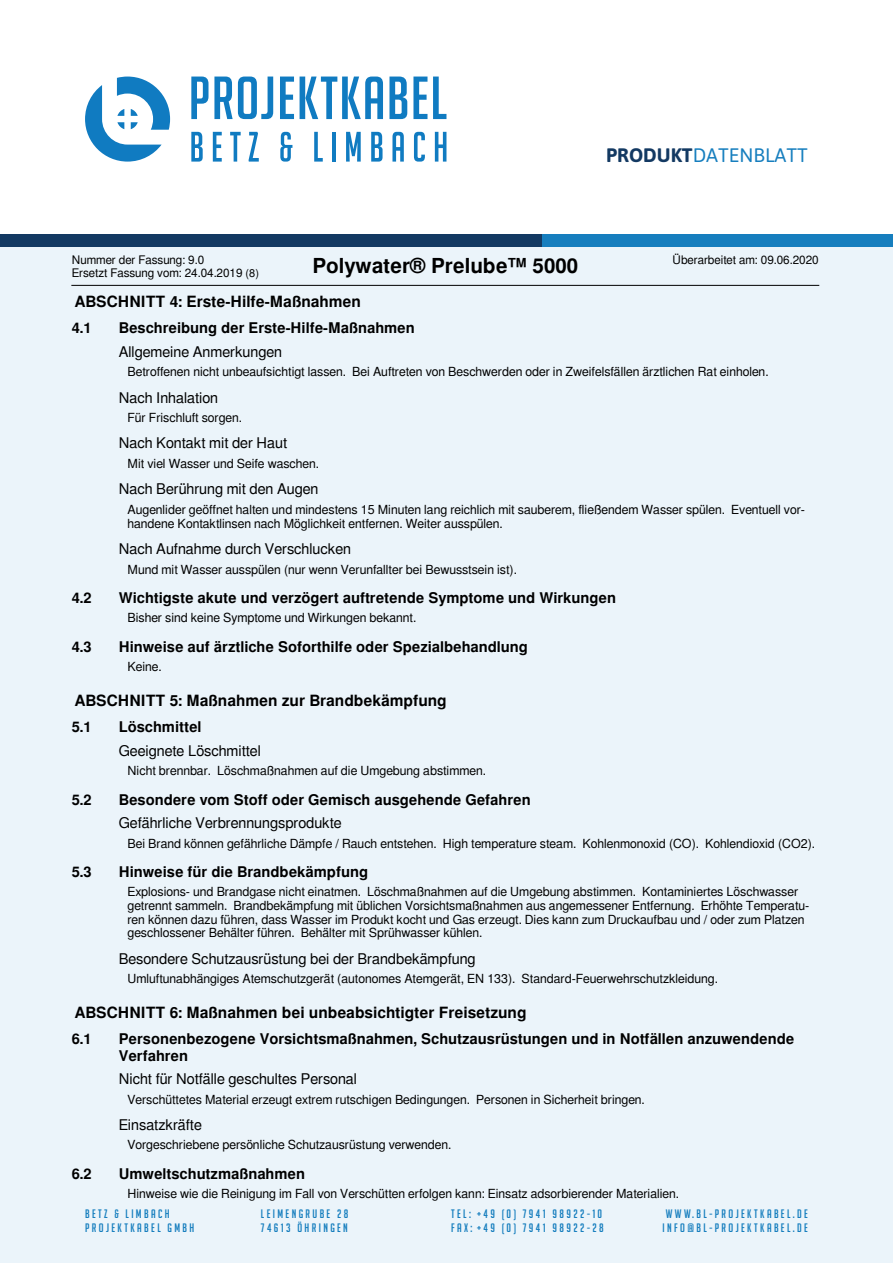
<style>
.page{position:relative;width:893px;height:1263px;background:#fff}
.page>*{position:absolute;margin:0;border:0;box-sizing:border-box;transform-origin:0 0}
.t1{font:700 20.55px "Free Sans";color:#000}
.t2{font:19.5px "Asap";color:#167ebe}
.t3{font:700 15.45px "Free Sans";color:#000}
.t4{font:700 14.7px/23.4px "Free Sans";color:#000}
.t5{font:14.7px/23.4px "Free Sans";color:#000}
.t6{font:12.45px/13.6px "Free Sans";color:#000}
.t7{font:12px "Big Noodle Titling";letter-spacing:.2em;color:#167ebe}
.t8{font:11.7px/12.9px "Free Sans";color:#000}
.s1{font-weight:700;color:#133962}
.s2{font-size:10.95px}
.s3{font-weight:400}
.s4{font-weight:700}
</style>
<div class="page">
<div style="left:0;top:247px;width:893px;height:1016px;background:#ebf4fa"></div>
<div style="left:0;top:234px;width:542px;height:13px;background:#133962"></div>
<div style="left:542px;top:234px;width:351px;height:13px;background:#167ebe"></div>
<svg style="left:85px;top:77px;width:85px;height:85px"></svg>
<svg style="left:191px;top:77px;width:17px;height:42px"></svg>
<svg style="left:214px;top:77px;width:59px;height:42px"></svg>
<svg style="left:280px;top:77px;width:14px;height:42px"></svg>
<svg style="left:300px;top:77px;width:83px;height:42px"></svg>
<svg style="left:389px;top:77px;width:18px;height:42px"></svg>
<svg style="left:413px;top:77px;width:14px;height:42px"></svg>
<svg style="left:433px;top:77px;width:13px;height:42px"></svg>
<svg style="left:191px;top:132px;width:12px;height:30px"></svg>
<svg style="left:213px;top:132px;width:9px;height:30px"></svg>
<svg style="left:230px;top:132px;width:11px;height:30px"></svg>
<svg style="left:249px;top:132px;width:10px;height:30px"></svg>
<svg style="left:280px;top:132px;width:12px;height:30px"></svg>
<svg style="left:314px;top:132px;width:9px;height:30px"></svg>
<hr style="left:332px;top:132px;width:4px;height:30px;background:#107bc1">
<svg style="left:346px;top:132px;width:15px;height:30px"></svg>
<svg style="left:371px;top:132px;width:12px;height:30px"></svg>
<svg style="left:392px;top:132px;width:12px;height:30px"></svg>
<svg style="left:414px;top:132px;width:11px;height:30px"></svg>
<svg style="left:435px;top:132px;width:11px;height:30px"></svg>
<hr style="left:72px;top:285px;width:747px;height:1px;background:#000">
<p class="t2" style="left:606px;top:143px;width:203px"><span class="s1">PRODUKT</span>DATENBLATT</p>
<p class="t8" style="left:72px;top:254px;width:189px">Nummer der Fassung: 9.0<br>Ersetzt Fassung vom: 24.04.2019 <span class="s2">(8)</span></p>
<p class="t8" style="left:673px;top:254px;width:148px">Überarbeitet am: 09.06.2020</p>
<p class="t1" style="left:312px;top:251px;width:267px">Polywater® Prelube™ 5000</p>
<p class="t3" style="left:75px;top:290px;width:288px">ABSCHNITT 4: Erste-Hilfe-Maßnahmen</p>
<p class="t4" style="left:72px;top:317px;width:21px">4.1</p>
<p class="t4" style="left:119px;top:317px;width:298px">Beschreibung der Erste-Hilfe-Maßnahmen<br><span class="s3">Allgemeine Anmerkungen</span></p>
<p class="t6" style="left:128px;top:365px;width:642px">Betroffenen nicht unbeaufsichtigt lassen. Bei Auftreten von Beschwerden oder in Zweifelsfällen ärztlichen Rat einholen.</p>
<p class="t5" style="left:119px;top:386px;width:101px">Nach Inhalation</p>
<p class="t6" style="left:128px;top:411px;width:116px">Für Frischluft sorgen.</p>
<p class="t5" style="left:119px;top:432px;width:170px">Nach Kontakt mit der Haut</p>
<p class="t6" style="left:128px;top:457px;width:193px">Mit viel Wasser und Seife waschen.</p>
<p class="t5" style="left:119px;top:478px;width:201px">Nach Berührung mit den Augen</p>
<p class="t6" style="left:128px;top:503px;width:679px">Augenlider geöffnet halten und mindestens 15 Minuten lang reichlich mit sauberem, fließendem Wasser spülen. Eventuell vor&shy;handene Kontaktlinsen nach Möglichkeit entfernen. Weiter ausspülen.</p>
<p class="t5" style="left:119px;top:537px;width:234px">Nach Aufnahme durch Verschlucken</p>
<p class="t6" style="left:128px;top:562px;width:391px">Mund mit Wasser ausspülen (nur wenn Verunfallter bei Bewusstsein ist).</p>
<p class="t4" style="left:72px;top:587px;width:21px">4.2</p>
<p class="t4" style="left:119px;top:587px;width:499px">Wichtigste akute und verzögert auftretende Symptome und Wirkungen</p>
<p class="t6" style="left:128px;top:611px;width:290px">Bisher sind keine Symptome und Wirkungen bekannt.</p>
<p class="t4" style="left:72px;top:635px;width:21px">4.3</p>
<p class="t4" style="left:119px;top:635px;width:411px">Hinweise auf ärztliche Soforthilfe oder Spezialbehandlung</p>
<p class="t6" style="left:128px;top:660px;width:36px">Keine.</p>
<p class="t3" style="left:75px;top:689px;width:373px">ABSCHNITT 5: Maßnahmen zur Brandbekämpfung</p>
<p class="t4" style="left:72px;top:716px;width:21px">5.1</p>
<p class="t5" style="left:119px;top:715px;width:144px"><span class="s4">Löschmittel<br></span>Geeignete Löschmittel</p>
<p class="t6" style="left:128px;top:764px;width:360px">Nicht brennbar. Löschmaßnahmen auf die Umgebung abstimmen.</p>
<p class="t4" style="left:72px;top:788px;width:21px">5.2</p>
<p class="t4" style="left:119px;top:788px;width:413px">Besondere vom Stoff oder Gemisch ausgehende Gefahren<br><span class="s3">Gefährliche Verbrennungsprodukte</span></p>
<p class="t6" style="left:128px;top:836px;width:689px">Bei Brand können gefährliche Dämpfe / Rauch entstehen. High temperature steam. Kohlenmonoxid (CO). Kohlendioxid (CO2).</p>
<p class="t4" style="left:72px;top:861px;width:21px">5.3</p>
<p class="t4" style="left:119px;top:861px;width:251px">Hinweise für die Brandbekämpfung</p>
<p class="t6" style="left:128px;top:885px;width:683px">Explosions- und Brandgase nicht einatmen. Löschmaßnahmen auf die Umgebung abstimmen. Kontaminiertes Löschwasser getrennt sammeln. Brandbekämpfung mit üblichen Vorsichtsmaßnahmen aus angemessener Entfernung. Erhöhte Temperatu&shy;ren können dazu führen, dass Wasser im Produkt kocht und Gas erzeugt. Dies kann zum Druckaufbau und / oder zum Platzen geschlossener Behälter führen. Behälter mit Sprühwasser kühlen.</p>
<p class="t5" style="left:119px;top:947px;width:358px">Besondere Schutzausrüstung bei der Brandbekämpfung</p>
<p class="t6" style="left:128px;top:972px;width:592px">Umluftunabhängiges Atemschutzgerät (autonomes Atemgerät, EN 133). Standard-Feuerwehrschutzkleidung.</p>
<p class="t3" style="left:75px;top:1001px;width:453px">ABSCHNITT 6: Maßnahmen bei unbeabsichtigter Freisetzung</p>
<p class="t4" style="left:72px;top:1028px;width:21px">6.1</p>
<p class="t4" style="left:119px;top:1032px;width:677px;line-height:16px">Personenbezogene Vorsichtsmaßnahmen, Schutzausrüstungen und in Notfällen anzuwendende<br>Verfahren</p>
<p class="t5" style="left:119px;top:1067px;width:240px">Nicht für Notfälle geschultes Personal</p>
<p class="t6" style="left:128px;top:1092px;width:519px">Verschüttetes Material erzeugt extrem rutschigen Bedingungen. Personen in Sicherheit bringen.</p>
<p class="t5" style="left:119px;top:1113px;width:85px">Einsatzkräfte</p>
<p class="t6" style="left:128px;top:1138px;width:325px">Vorgeschriebene persönliche Schutzausrüstung verwenden.</p>
<p class="t4" style="left:72px;top:1162px;width:21px">6.2</p>
<p class="t4" style="left:119px;top:1162px;width:188px">Umweltschutzmaßnahmen</p>
<p class="t6" style="left:128px;top:1187px;width:553px">Hinweise wie die Reinigung im Fall von Verschütten erfolgen kann: Einsatz adsorbierender Materialien.</p>
<p class="t7" style="left:85px;top:1207px;width:86px">BETZ &amp; LIMBACH</p>
<p class="t7" style="left:85px;top:1222px;width:111px">PROJEKTKABEL GMBH</p>
<p class="t7" style="left:261px;top:1207px;width:89px">LEIMENGRUBE 28</p>
<p class="t7" style="left:261px;top:1222px;width:88px">74613 ÖHRINGEN</p>
<p class="t7" style="left:451px;top:1207px;width:153px">TEL: +49 (0) 7941 98922-10</p>
<p class="t7" style="left:451px;top:1222px;width:154px">FAX: +49 (0) 7941 98922-28</p>
<p class="t7" style="left:666px;top:1207px;width:144px">WWW.BL-PROJEKTKABEL.DE</p>
<p class="t7" style="left:663px;top:1222px;width:147px">INFO@BL-PROJEKTKABEL.DE</p>
</div>
